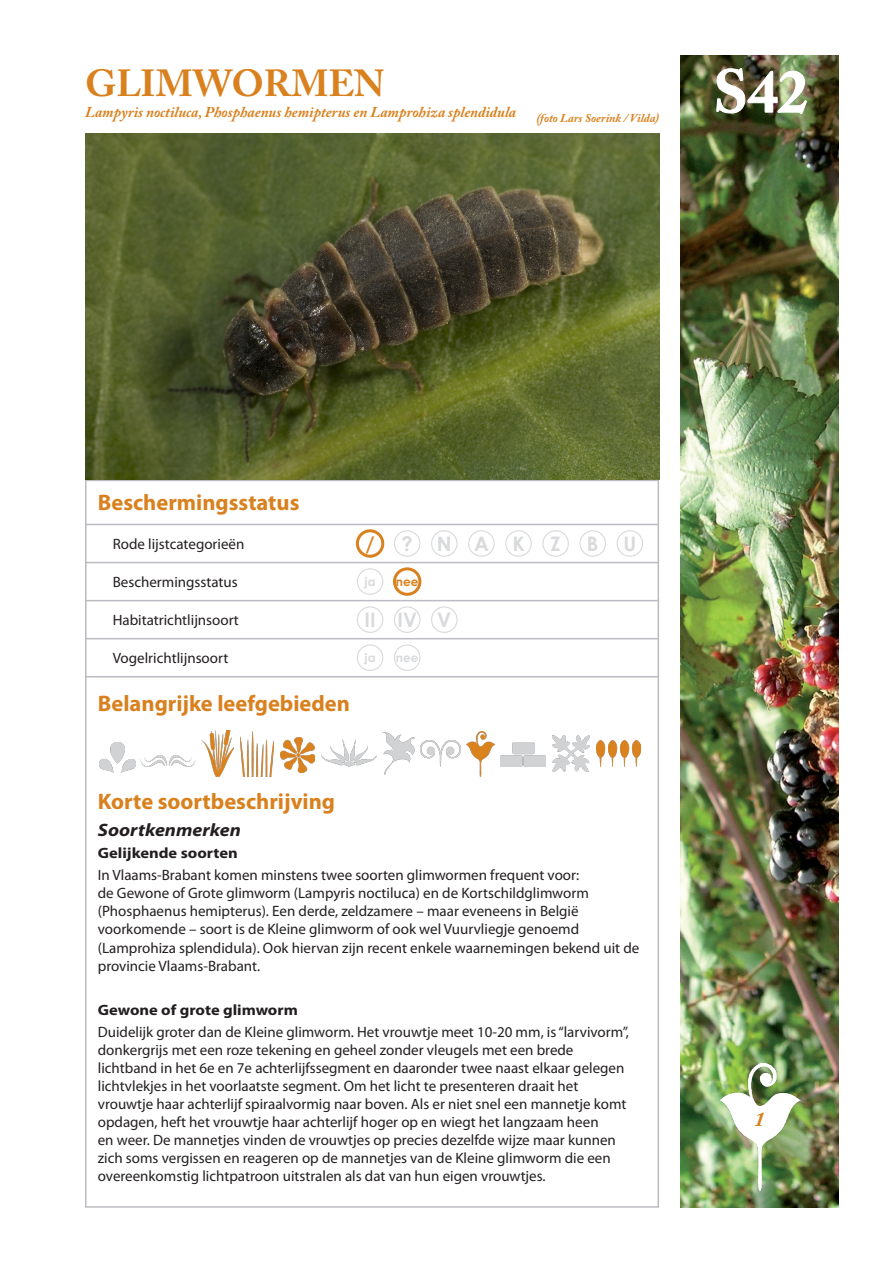
<style>
.page{position:relative;width:893px;height:1263px;background:#fff}
.page>*{position:absolute;margin:0;border:0;box-sizing:border-box;transform-origin:0 0}
.SOORT_C{font:700 60px "Adobe Caslon Pro";color:#fff}
.SOORT_A{font:700 37.5px "Adobe Caslon Pro";color:#d9811e}
.soort1{font:700 22.5px "Myriad Pro";color:#d9811e}
.SOORT_B{font:italic 700 21px "Adobe Caslon Pro";color:#d9811e}
.t1{font:700 20.1px "Century Gothic";color:#d9dadc}
.t2{font:700 20.1px "Century Gothic";color:#d9811e}
.soort2{font:italic 700 18px "Myriad Pro";color:#231f20;scale:1.1 1}
.soort_alinea{font:15px/18px "Myriad Pro";color:#231f20}
.soort_plat{font:15px "Myriad Pro";color:#231f20}
.SOORT_B-2{font:italic 700 15px "Adobe Caslon Pro";color:#d9811e}
.soort3{font:700 15px "Myriad Pro";color:#231f20;scale:1.1 1}
.SOORT_B-3{font:italic 700 12px "Adobe Caslon Pro";color:#d9811e}
.t3{font:700 12px "Century Gothic";color:#d9dadc}
.t4{font:700 12px "Century Gothic";color:#d9811e}
</style>
<div class="page">
<img style="left:680px;top:55px;width:159px;height:1153px">
<img style="left:716px;top:68px;width:91px;height:46px">
<img style="left:719px;top:1063px;width:81px;height:128px">
<div style="left:356px;top:529px;width:28px;height:29px;border:3px solid #d9811e;border-radius:50%"></div>
<div style="left:505px;top:530px;width:27px;height:27px;border:1px solid #d9dadc;border-radius:50%"></div>
<div style="left:431px;top:530px;width:27px;height:27px;border:1px solid #d9dadc;border-radius:50%"></div>
<div style="left:579px;top:530px;width:27px;height:27px;border:1px solid #d9dadc;border-radius:50%"></div>
<div style="left:394px;top:530px;width:26px;height:27px;border:1px solid #d9dadc;border-radius:50%"></div>
<div style="left:542px;top:530px;width:27px;height:27px;border:1px solid #d9dadc;border-radius:50%"></div>
<div style="left:468px;top:530px;width:27px;height:27px;border:1px solid #d9dadc;border-radius:50%"></div>
<div style="left:617px;top:530px;width:26px;height:27px;border:1px solid #d9dadc;border-radius:50%"></div>
<hr style="left:85px;top:562px;width:574px;height:1px;background:#bbbbc2">
<hr style="left:85px;top:600px;width:574px;height:1px;background:#bbbbc2">
<hr style="left:85px;top:638px;width:574px;height:1px;background:#bbbbc2">
<hr style="left:85px;top:676px;width:574px;height:1px;background:#bbbbc2">
<hr style="left:85px;top:524px;width:574px;height:1px;background:#bbbbc2">
<div style="left:357px;top:606px;width:26px;height:27px;border:1px solid #d9dadc;border-radius:50%"></div>
<div style="left:431px;top:606px;width:27px;height:27px;border:1px solid #d9dadc;border-radius:50%"></div>
<div style="left:394px;top:606px;width:26px;height:27px;border:1px solid #d9dadc;border-radius:50%"></div>
<div style="left:357px;top:644px;width:26px;height:27px;border:1px solid #d9dadc;border-radius:50%"></div>
<div style="left:394px;top:644px;width:26px;height:27px;border:1px solid #d9dadc;border-radius:50%"></div>
<div style="left:357px;top:568px;width:26px;height:27px;border:1px solid #d9dadc;border-radius:50%"></div>
<div style="left:393px;top:567px;width:28px;height:29px;border:3px solid #d9811e;border-radius:50%"></div>
<img style="left:99px;top:743px;width:37px;height:29px">
<img style="left:201px;top:730px;width:33px;height:46px">
<img style="left:141px;top:755px;width:54px;height:12px">
<img style="left:280px;top:738px;width:34px;height:34px">
<img style="left:241px;top:731px;width:33px;height:45px">
<img style="left:321px;top:739px;width:55px;height:28px">
<img style="left:466px;top:732px;width:28px;height:44px">
<img style="left:552px;top:736px;width:37px;height:36px">
<img style="left:382px;top:732px;width:32px;height:42px">
<img style="left:420px;top:740px;width:40px;height:27px">
<img style="left:501px;top:743px;width:45px;height:24px">
<img style="left:596px;top:740px;width:45px;height:27px">
<img style="left:85px;top:134px;width:574px;height:346px">
<p class="SOORT_A" style="left:85px;top:61px;width:301px">GLIMWORMEN</p>
<p class="SOORT_B-2" style="left:85px;top:103px;width:433px">Lampyris noctiluca, Phosphaenus hemipterus en Lamprohiza splendidula</p>
<p class="SOORT_B-3" style="left:537px;top:110px;width:124px">(foto Lars Soerink / Vilda)</p>
<p class="SOORT_C" style="left:713px;top:56px;width:96px">S42</p>
<p class="soort1" style="left:98px;top:488px;width:203px">Beschermingsstatus</p>
<p class="soort_plat" style="left:113px;top:535px;width:133px">Rode lijstcategorieën</p>
<p class="t2" style="left:365px;top:528px;width:11px">/</p>
<p class="t1" style="left:402px;top:528px;width:13px">?</p>
<p class="t1" style="left:437px;top:528px;width:16px">N</p>
<p class="t1" style="left:474px;top:528px;width:16px">A</p>
<p class="t1" style="left:512px;top:528px;width:14px">K</p>
<p class="t1" style="left:551px;top:528px;width:12px">Z</p>
<p class="t1" style="left:587px;top:528px;width:13px">B</p>
<p class="t1" style="left:623px;top:528px;width:14px">U</p>
<p class="soort_plat" style="left:113px;top:573px;width:127px">Beschermingsstatus</p>
<p class="soort_plat" style="left:113px;top:611px;width:128px">Habitatrichtlijnsoort</p>
<p class="soort_plat" style="left:113px;top:649px;width:117px">Vogelrichtlijnsoort</p>
<p class="t3" style="left:365px;top:573px;width:13px">ja</p>
<p class="t4" style="left:396px;top:573px;width:24px">nee</p>
<p class="t1" style="left:364px;top:605px;width:13px">II</p>
<p class="t1" style="left:397px;top:605px;width:21px">IV</p>
<p class="t1" style="left:437px;top:605px;width:16px">V</p>
<p class="t3" style="left:365px;top:649px;width:13px">ja</p>
<p class="t3" style="left:396px;top:649px;width:24px">nee</p>
<p class="soort1" style="left:98px;top:689px;width:254px">Belangrijke leefgebieden</p>
<p class="soort1" style="left:98px;top:787px;width:239px">Korte soortbeschrijving</p>
<p class="soort2" style="left:98px;top:818px;width:132px">Soortkenmerken</p>
<p class="soort3" style="left:98px;top:843px;width:129px">Gelijkende soorten</p>
<p class="soort_alinea" style="left:98px;top:866px;width:543px">In Vlaams-Brabant komen minstens twee soorten glimwormen frequent voor:<br>de Gewone of Grote glimworm (Lampyris noctiluca) en de Kortschildglimworm (Phosphaenus hemipterus). Een derde, zeldzamere – maar eveneens in België voorkomende – soort is de Kleine glimworm of ook wel Vuurvliegje genoemd (Lamprohiza splendidula). Ook hiervan zijn recent enkele waarnemingen bekend uit de provincie Vlaams-Brabant.</p>
<p class="soort3" style="left:98px;top:1000px;width:183px">Gewone of grote glimworm</p>
<p class="soort_alinea" style="left:98px;top:1023px;width:533px">Duidelijk groter dan de Kleine glimworm. Het vrouwtje meet 10-20 mm, is “larvivorm”, donkergrijs met een roze tekening en geheel zonder vleugels met een brede lichtband in het 6e en 7e achterlijfssegment en daaronder twee naast elkaar gelegen lichtvlekjes in het voorlaatste segment. Om het licht te presenteren draait het vrouwtje haar achterlijf spiraalvormig naar boven. Als er niet snel een mannetje komt opdagen, heft het vrouwtje haar achterlijf hoger op en wiegt het langzaam heen<br>en weer. De mannetjes vinden de vrouwtjes op precies dezelfde wijze maar kunnen zich soms vergissen en reageren op de mannetjes van de Kleine glimworm die een overeenkomstig lichtpatroon uitstralen als dat van hun eigen vrouwtjes.</p>
<p class="SOORT_B" style="left:754px;top:1107px;width:12px">1</p>
</div>
